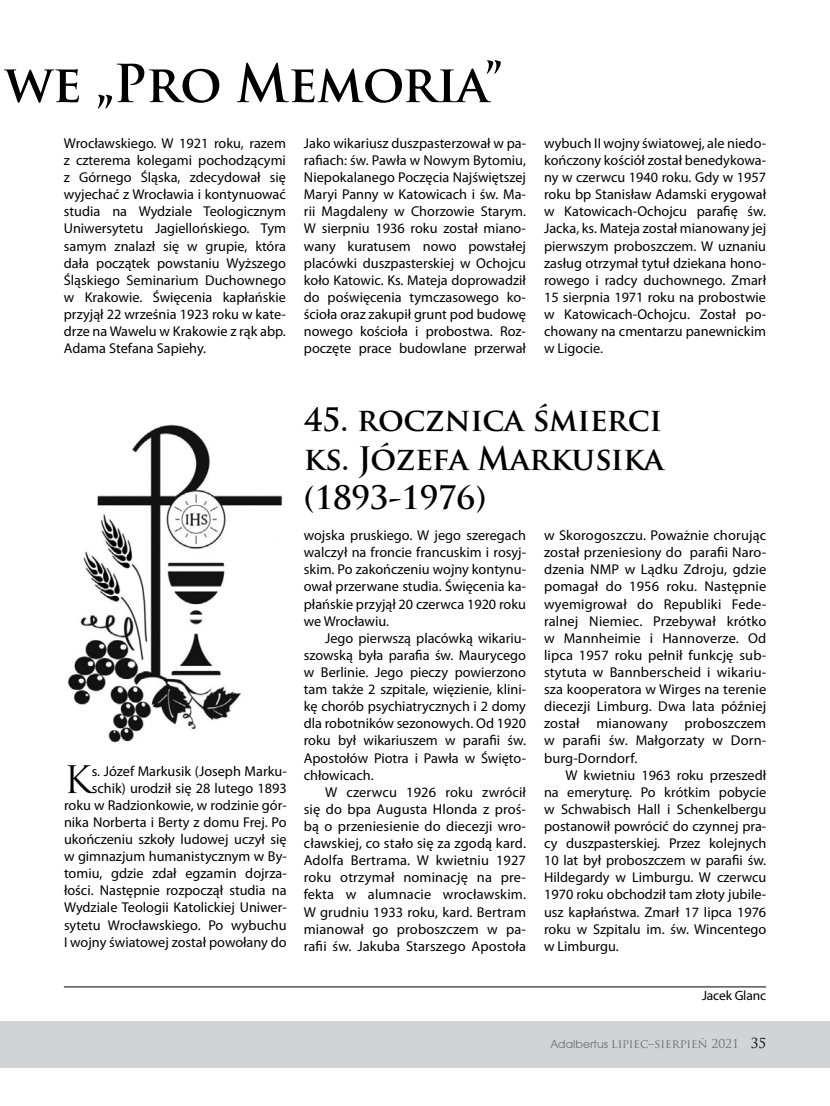
<style>
.page{position:relative;width:830px;height:1106px;background:#fff}
.page>*{position:absolute;margin:0;border:0;box-sizing:border-box;transform-origin:0 0}
.t1{font:700 51px "Trajan Pro";letter-spacing:-.01em;color:#000}
.t2{font:36.9px "Trajan Pro";color:#000}
.t3{font:700 31.5px/39px "Trajan Pro";letter-spacing:-.01em;color:#000;text-align:justify}
.t4{font:14.25px/17.1px "Myriad Pro";color:#000;text-align:justify}
.t5{font:13.5px "Myriad Pro";letter-spacing:-.01em;color:#000}
.t6{font:12px "Trajan Pro";color:#6d6e71}
.s1{font-family:"Avant Gar Got Itc TEE"}
.s2{font-size:13.5px;color:#000}
</style>
<div class="page">
<div style="left:0;top:1020px;width:829px;height:47px;background:#d1d3d4"></div>
<hr style="left:64px;top:986px;width:701px;height:1px;background:#000">
<img style="left:67px;top:424px;width:216px;height:319px">
<h1 class="t1" style="left:5px;top:52px;width:499px">we „Pro Memoria”</h1>
<p class="t4" style="left:64px;top:134px;width:223px">Wrocławskiego. W 1921 roku, razem z czterema kolegami pochodzącymi z Górnego Śląska, zdecydował się wyjechać z Wrocławia i kontynuować studia na Wydziale Teologicznym Uniwersytetu Jagiellońskiego. Tym samym znalazł się w grupie, która dała początek powstaniu Wyższego Śląskiego Seminarium Duchownego w Krakowie. Święcenia kapłańskie przyjął 22 września 1923 roku w kate&shy;drze na Wawelu w Krakowie z rąk abp.<br>Adama Stefana Sapiehy.</p>
<p class="t4" style="left:304px;top:134px;width:223px">Jako wikariusz duszpasterzował w pa&shy;rafiach: św. Pawła w Nowym Bytomiu, Niepokalanego Poczęcia Najświętszej Maryi Panny w Katowicach i św. Ma&shy;rii Magdaleny w Chorzowie Starym.<br>W sierpniu 1936 roku został miano&shy;wany kuratusem nowo powstałej placówki duszpasterskiej w Ochojcu koło Katowic. Ks. Mateja doprowadził do poświęcenia tymczasowego ko&shy;ścioła oraz zakupił grunt pod budowę nowego kościoła i probostwa. Roz&shy;poczęte prace budowlane przerwał</p>
<p class="t4" style="left:543px;top:134px;width:223px">wybuch II wojny światowej, ale niedo&shy;kończony kościół został benedykowa&shy;ny w czerwcu 1940 roku. Gdy w 1957 roku bp Stanisław Adamski erygował w Katowicach-Ochojcu parafię św.<br>Jacka, ks. Mateja został mianowany jej pierwszym proboszczem. W uznaniu zasług otrzymał tytuł dziekana hono&shy;rowego i radcy duchownego. Zmarł 15 sierpnia 1971 roku na probostwie w Katowicach-Ochojcu. Został po&shy;chowany na cmentarzu panewnickim w Ligocie.</p>
<h2 class="t2" style="left:64px;top:756px;width:29px">K</h2>
<p class="t4" style="left:64px;top:762px;width:224px;text-align:right">s. Józef Markusik (Joseph Marku&shy;schik) urodził się 28 lutego 1893 roku w Radzionkowie, w rodzinie gór&shy;nika Norberta i Berty z domu Frej. Po ukończeniu szkoły ludowej uczył się w gimnazjum humanistycznym w By&shy;tomiu, gdzie zdał egzamin dojrza&shy;łości. Następnie rozpoczął studia na Wydziale Teologii Katolickiej Uniwer&shy;sytetu Wrocławskiego. Po wybuchu I wojny światowej został powołany do</p>
<h3 class="t3" style="left:303px;top:400px;width:361px">45. rocznica śmierci ks. Józefa Markusika (1893-1976)</h3>
<p class="t4" style="left:303px;top:526px;width:224px">wojska pruskiego. W jego szeregach walczył na froncie francuskim i rosyj&shy;skim. Po zakończeniu wojny kontynu&shy;ował przerwane studia. Święcenia ka&shy;płańskie przyjął 20 czerwca 1920 roku we Wrocławiu.</p>
<p class="t4" style="left:303px;top:629px;width:224px;text-indent:21px">Jego pierwszą placówką wikariu&shy;szowską była parafia św. Maurycego w Berlinie. Jego pieczy powierzono tam także 2 szpitale, więzienie, klini&shy;kę chorób psychiatrycznych i 2 domy dla robotników sezonowych. Od 1920 roku był wikariuszem w parafii św.<br>Apostołów Piotra i Pawła w Święto&shy;chłowicach.</p>
<p class="t4" style="left:303px;top:783px;width:224px;text-indent:21px">W czerwcu 1926 roku zwrócił się do bpa Augusta Hlonda z proś&shy;bą o przeniesienie do diecezji wro&shy;cławskiej, co stało się za zgodą kard.<br>Adolfa Bertrama. W kwietniu 1927 roku otrzymał nominację na pre&shy;fekta w alumnacie wrocławskim.<br>W grudniu 1933 roku, kard. Bertram mianował go proboszczem w pa&shy;rafii św. Jakuba Starszego Apostoła</p>
<p class="t4" style="left:543px;top:526px;width:224px">w Skorogoszczu. Poważnie chorując został przeniesiony do parafii Naro&shy;dzenia NMP w Lądku Zdroju, gdzie pomagał do 1956 roku. Następnie wyemigrował do Republiki Fede&shy;ralnej Niemiec. Przebywał krótko w Mannheimie i Hannoverze. Od lipca 1957 roku pełnił funkcję sub&shy;stytuta w Bannberscheid i wikariu&shy;sza kooperatora w Wirges na terenie diecezji Limburg. Dwa lata później został mianowany proboszczem w parafii św. Małgorzaty w Dorn&shy;burg-Dorndorf.</p>
<p class="t4" style="left:543px;top:766px;width:224px;text-indent:21px">W kwietniu 1963 roku przeszedł na emeryturę. Po krótkim pobycie w Schwabisch Hall i Schenkelbergu postanowił powrócić do czynnej pra&shy;cy duszpasterskiej. Przez kolejnych 10 lat był proboszczem w parafii św.<br>Hildegardy w Limburgu. W czerwcu 1970 roku obchodził tam złoty jubile&shy;usz kapłaństwa. Zmarł 17 lipca 1976 roku w Szpitalu im. św. Wincentego w Limburgu.</p>
<p class="t5" style="left:701px;top:987px;width:66px">Jacek Glanc</p>
<p class="t6" style="left:550px;top:1035px;width:217px"><span class="s1">Adalbertus</span> lipiec–sierpień 2021 <span class="s2">35</span></p>
</div>
